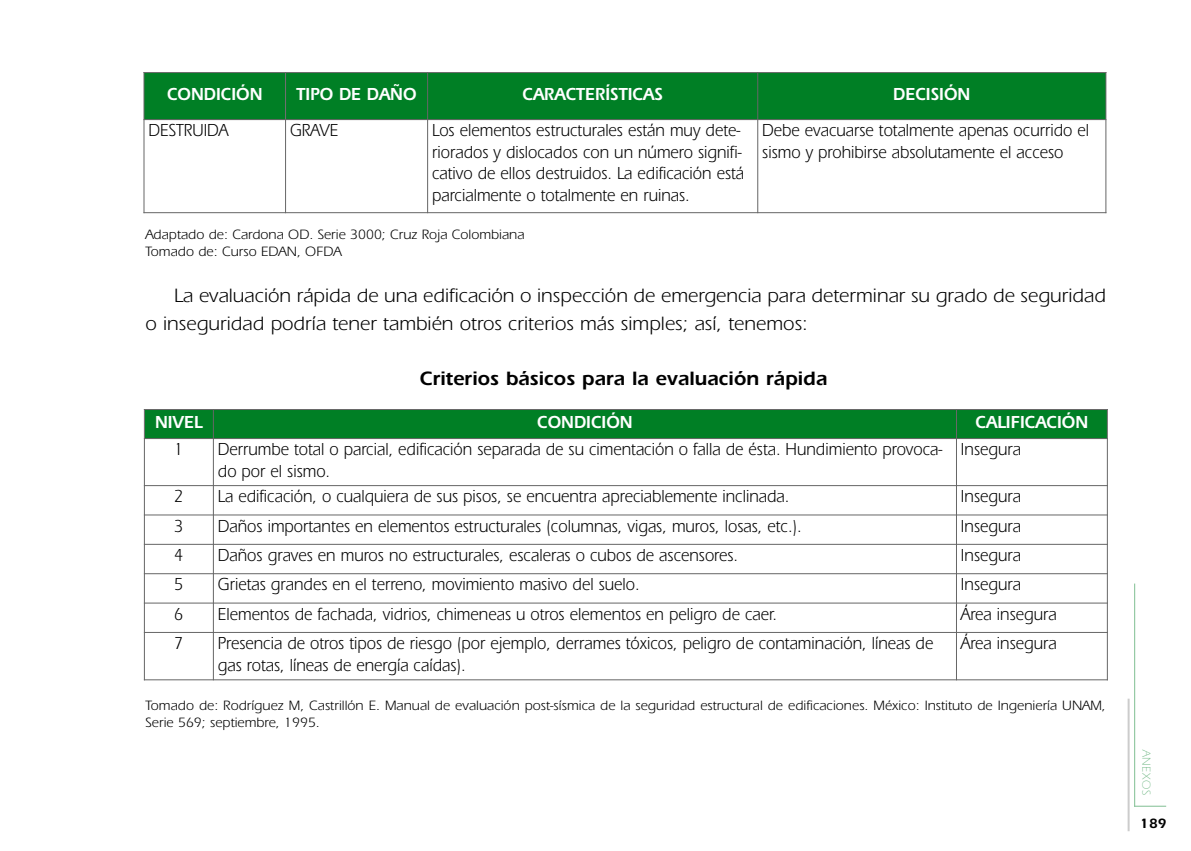
<style>
.page{position:relative;width:1191px;height:851px;background:#fff}
.page>*{position:absolute;margin:0;border:0;box-sizing:border-box;transform-origin:0 0}
.t1{font:20px/28px "Itc Eras";color:#000}
.t2{font:600 20px "Itc Eras";color:#000}
.t3{font:18px/21.6px "Itc Eras";color:#000;scale:.9 1}
.t4{font:600 18px "Itc Eras";color:#fff;scale:.9 1}
.t5{font:14px/16.8px "Itc Eras";color:#000}
.t6{font:600 14px "Itc Eras";color:#000}
.t7{font:300 12px "Itc Eras";letter-spacing:.055em;color:#66b27c}
</style>
<div class="page">
<hr style="left:1134px;top:583px;width:1px;height:223px;background:#80bf92">
<hr style="left:1127px;top:698px;width:2px;height:133px;background:#ccc">
<hr style="left:1134px;top:805px;width:32px;height:1px;background:#80bf92">
<div style="left:144px;top:73px;width:141px;height:46px;background:#007f25"></div>
<div style="left:286px;top:73px;width:141px;height:46px;background:#007f25"></div>
<div style="left:428px;top:73px;width:329px;height:46px;background:#007f25"></div>
<div style="left:758px;top:73px;width:347px;height:46px;background:#007f25"></div>
<hr style="left:143px;top:72px;width:1px;height:141px;background:#666">
<hr style="left:285px;top:72px;width:1px;height:141px;background:#666">
<hr style="left:427px;top:72px;width:1px;height:141px;background:#666">
<hr style="left:757px;top:72px;width:1px;height:141px;background:#666">
<hr style="left:1105px;top:72px;width:1px;height:141px;background:#666">
<hr style="left:143px;top:72px;width:963px;height:1px;background:#666">
<hr style="left:143px;top:119px;width:963px;height:1px;background:#666">
<hr style="left:143px;top:212px;width:963px;height:1px;background:#666">
<div style="left:145px;top:410px;width:68px;height:28px;background:#007f25"></div>
<div style="left:214px;top:410px;width:742px;height:28px;background:#007f25"></div>
<div style="left:957px;top:410px;width:149px;height:28px;background:#007f25"></div>
<hr style="left:144px;top:409px;width:1px;height:271px;background:#666">
<hr style="left:213px;top:409px;width:1px;height:271px;background:#666">
<hr style="left:956px;top:409px;width:1px;height:271px;background:#666">
<hr style="left:1106px;top:409px;width:1px;height:271px;background:#666">
<hr style="left:144px;top:409px;width:963px;height:1px;background:#666">
<hr style="left:144px;top:438px;width:963px;height:1px;background:#666">
<hr style="left:144px;top:485px;width:963px;height:1px;background:#666">
<hr style="left:144px;top:514px;width:963px;height:1px;background:#666">
<hr style="left:144px;top:543px;width:963px;height:1px;background:#666">
<hr style="left:144px;top:573px;width:963px;height:1px;background:#666">
<hr style="left:144px;top:602px;width:963px;height:1px;background:#666">
<hr style="left:144px;top:632px;width:963px;height:1px;background:#666">
<hr style="left:144px;top:679px;width:963px;height:1px;background:#666">
<p class="t4" style="left:167px;top:88px;width:108px">CONDICIÓN</p>
<p class="t4" style="left:296px;top:88px;width:135px">TIPO DE DAÑO</p>
<p class="t4" style="left:522px;top:88px;width:157px">CARACTERÍSTICAS</p>
<p class="t4" style="left:893px;top:88px;width:87px">DECISIÓN</p>
<p class="t3" style="left:148px;top:121px;width:90px">DESTRUIDA</p>
<p class="t3" style="left:290px;top:121px;width:55px">GRAVE</p>
<p class="t3" style="left:432px;top:121px;width:348px">Los elementos estructurales están muy dete&shy;riorados y dislocados con un número signifi&shy;cativo de ellos destruidos. La edificación está parcialmente o totalmente en ruinas.</p>
<p class="t3" style="left:762px;top:121px;width:365px">Debe evacuarse totalmente apenas ocurrido el sismo y prohibirse absolutamente el acceso</p>
<p class="t5" style="left:145px;top:228px;width:380px">Adaptado de: Cardona OD. Serie 3000; Cruz Roja Colombiana<br>Tomado de: Curso EDAN, OFDA</p>
<p class="t1" style="left:145px;top:284px;width:962px;text-indent:29px">La evaluación rápida de una edificación o inspección de emergencia para determinar su grado de seguridad o inseguridad podría tener también otros criterios más simples; así, tenemos:</p>
<p class="t2" style="left:420px;top:371px;width:409px">Criterios básicos para la evaluación rápida</p>
<p class="t4" style="left:155px;top:416px;width:54px">NIVEL</p>
<p class="t4" style="left:537px;top:416px;width:108px">CONDICIÓN</p>
<p class="t4" style="left:975px;top:416px;width:127px">CALIFICACIÓN</p>
<p class="t3" style="left:174px;top:440px;width:12px">1</p>
<p class="t3" style="left:218px;top:440px;width:806px">Derrumbe total o parcial, edificación separada de su cimentación o falla de ésta. Hundimiento provoca&shy;do por el sismo.</p>
<p class="t3" style="left:961px;top:440px;width:68px">Insegura</p>
<p class="t3" style="left:174px;top:487px;width:12px">2</p>
<p class="t3" style="left:218px;top:487px;width:636px">La edificación, o cualquiera de sus pisos, se encuentra apreciablemente inclinada.</p>
<p class="t3" style="left:961px;top:487px;width:68px">Insegura</p>
<p class="t3" style="left:174px;top:516px;width:12px">3</p>
<p class="t3" style="left:218px;top:516px;width:650px">Daños importantes en elementos estructurales (columnas, vigas, muros, losas, etc.).</p>
<p class="t3" style="left:961px;top:516px;width:68px">Insegura</p>
<p class="t3" style="left:174px;top:546px;width:12px">4</p>
<p class="t3" style="left:218px;top:546px;width:579px">Daños graves en muros no estructurales, escaleras o cubos de ascensores.</p>
<p class="t3" style="left:961px;top:546px;width:68px">Insegura</p>
<p class="t3" style="left:174px;top:575px;width:12px">5</p>
<p class="t3" style="left:218px;top:575px;width:470px">Grietas grandes en el terreno, movimiento masivo del suelo.</p>
<p class="t3" style="left:961px;top:575px;width:68px">Insegura</p>
<p class="t3" style="left:174px;top:604px;width:12px">6</p>
<p class="t3" style="left:218px;top:604px;width:622px">Elementos de fachada, vidrios, chimeneas u otros elementos en peligro de caer.</p>
<p class="t3" style="left:961px;top:604px;width:108px">Área insegura</p>
<p class="t3" style="left:174px;top:634px;width:12px">7</p>
<p class="t3" style="left:218px;top:634px;width:796px">Presencia de otros tipos de riesgo (por ejemplo, derrames tóxicos, peligro de contaminación, líneas de gas rotas, líneas de energía caídas).</p>
<p class="t3" style="left:961px;top:634px;width:108px">Área insegura</p>
<p class="t5" style="left:145px;top:698px;width:961px">Tomado de: Rodríguez M, Castrillón E. Manual de evaluación post-sísmica de la seguridad estructural de edificaciones. México: Instituto de Ingeniería UNAM,<br>Serie 569; septiembre, 1995.</p>
<p class="t7" style="left:1150px;top:749px;width:47px;rotate:90deg">ANEXOS</p>
<p class="t6" style="left:1140px;top:818px;width:28px">189</p>
</div>
